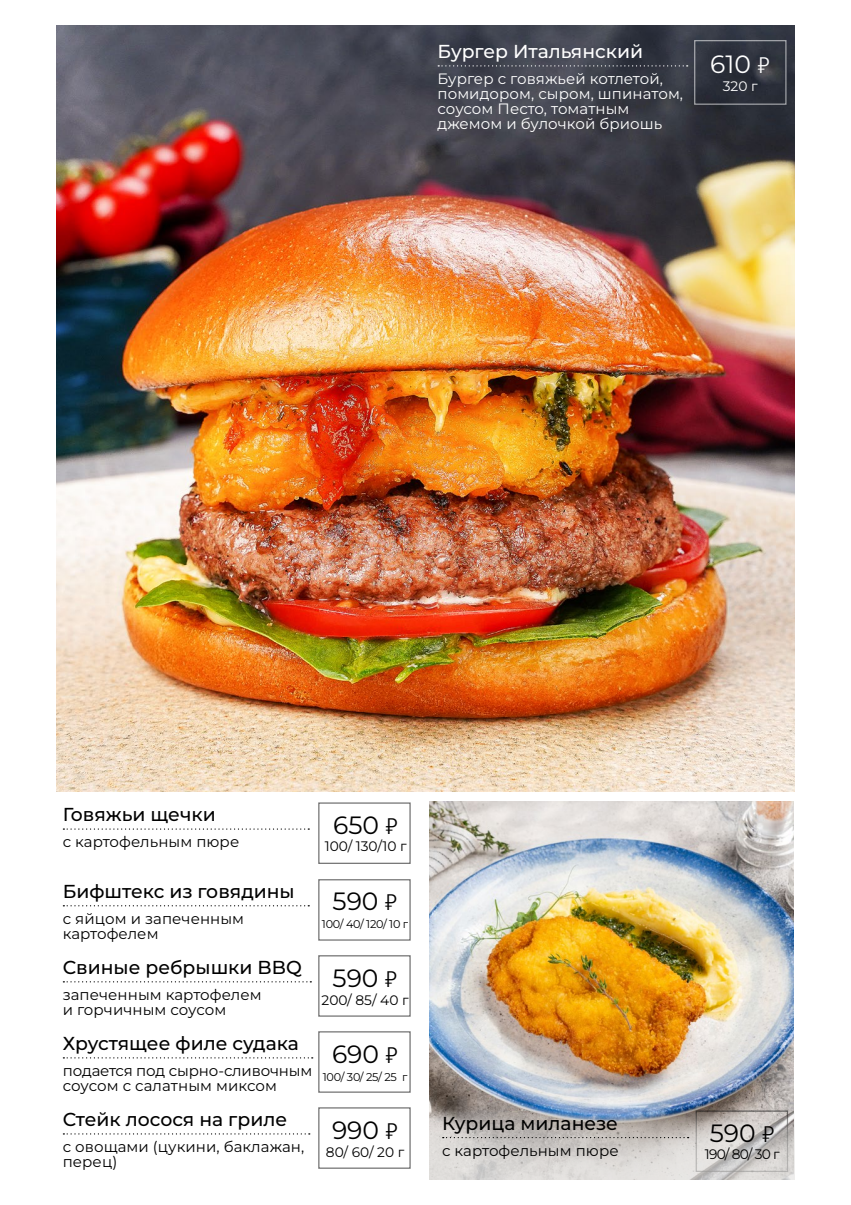
<style>
.page{position:relative;width:851px;height:1205px;background:#fff}
.page>*{position:absolute;margin:0;border:0;box-sizing:border-box;transform-origin:0 0}
.t1{font:100 25px "Montserrat";color:#000}
.t2{font:100 25px "Montserrat";color:#fff}
.t3{font:100 18.75px "Montserrat";color:#000}
.t4{font:100 18.75px "Montserrat";color:#fff}
.t5{font:100 15px/15px "Montserrat";letter-spacing:.005em;color:#000}
.t6{font:100 15px/15px "Montserrat";letter-spacing:.005em;color:#fff}
.t7{font:100 13.75px "Montserrat";color:#000}
.t8{font:100 13.75px "Montserrat";color:#fff}
.t9{font:100 11.25px "Montserrat";letter-spacing:-.025em;color:#000}
.s1{font-family:"PT Rouble Sans";font-weight:400;font-size:22.5px}
</style>
<div class="page">
<img style="left:57px;top:25px;width:737px;height:767px">
<svg style="left:438px;top:65px;width:249px;height:2px"></svg>
<img style="left:429px;top:802px;width:364px;height:307px">
<svg style="left:429px;top:1109px;width:365px;height:70px;background:#c5c3c2"></svg>
<svg style="left:442px;top:1137px;width:246px;height:1px"></svg>
<svg style="left:63px;top:828px;width:246px;height:2px"></svg>
<svg style="left:63px;top:905px;width:246px;height:1px"></svg>
<svg style="left:63px;top:981px;width:248px;height:1px"></svg>
<svg style="left:63px;top:1057px;width:250px;height:1px"></svg>
<svg style="left:63px;top:1133px;width:247px;height:1px"></svg>
<p class="t4" style="left:437px;top:39px;width:207px">Бургер Итальянский</p>
<p class="t6" style="left:437px;top:71px;width:247px">Бургер с говяжьей котлетой, помидором, сыром, шпинатом, соусом Песто, томатным джемом и булочкой бриошь</p>
<h1 class="t2" style="left:710px;top:48px;width:61px">610 <span class="s1">ь</span></h1>
<p class="t8" style="left:722px;top:77px;width:36px">320 г</p>
<p class="t3" style="left:63px;top:802px;width:154px">Говяжьи щечки</p>
<p class="t5" style="left:63px;top:834px;width:178px">с картофельным пюре</p>
<h1 class="t1" style="left:333px;top:808px;width:67px">650 <span class="s1">ь</span></h1>
<p class="t7" style="left:325px;top:837px;width:83px">100/ 130/10 г</p>
<p class="t3" style="left:63px;top:879px;width:233px">Бифштекс из говядины</p>
<p class="t5" style="left:63px;top:910px;width:183px">с яйцом и запеченным картофелем</p>
<p class="t3" style="left:63px;top:955px;width:240px">Свиные ребрышки BBQ</p>
<p class="t5" style="left:63px;top:986px;width:200px">запеченным картофелем и горчичным соусом</p>
<p class="t3" style="left:63px;top:1031px;width:238px">Хрустящее филе судака</p>
<p class="t5" style="left:63px;top:1062px;width:251px">подается под сырно-сливочным соусом с салатным миксом</p>
<p class="t3" style="left:63px;top:1107px;width:226px">Стейк лосося на гриле</p>
<p class="t5" style="left:63px;top:1138px;width:243px">с овощами (цукини, баклажан, перец)</p>
<h1 class="t1" style="left:332px;top:884px;width:67px">590 <span class="s1">ь</span></h1>
<p class="t9" style="left:322px;top:916px;width:88px">100/ 40/ 120/ 10 г</p>
<h1 class="t1" style="left:332px;top:961px;width:67px">590 <span class="s1">ь</span></h1>
<p class="t7" style="left:321px;top:990px;width:89px">200/ 85/ 40 г</p>
<h1 class="t1" style="left:332px;top:1037px;width:68px">690 <span class="s1">ь</span></h1>
<p class="t9" style="left:323px;top:1069px;width:86px">100/ 30/ 25/ 25 г</p>
<h1 class="t1" style="left:332px;top:1113px;width:68px">990 <span class="s1">ь</span></h1>
<p class="t7" style="left:326px;top:1142px;width:80px">80/ 60/ 20 г</p>
<p class="t3" style="left:442px;top:1111px;width:177px">Курица миланезе</p>
<p class="t5" style="left:442px;top:1142px;width:178px">с картофельным пюре</p>
<h1 class="t1" style="left:709px;top:1116px;width:67px">590 <span class="s1">ь</span></h1>
<p class="t7" style="left:704px;top:1145px;width:76px">190/ 80/ 30 г</p>
</div>
